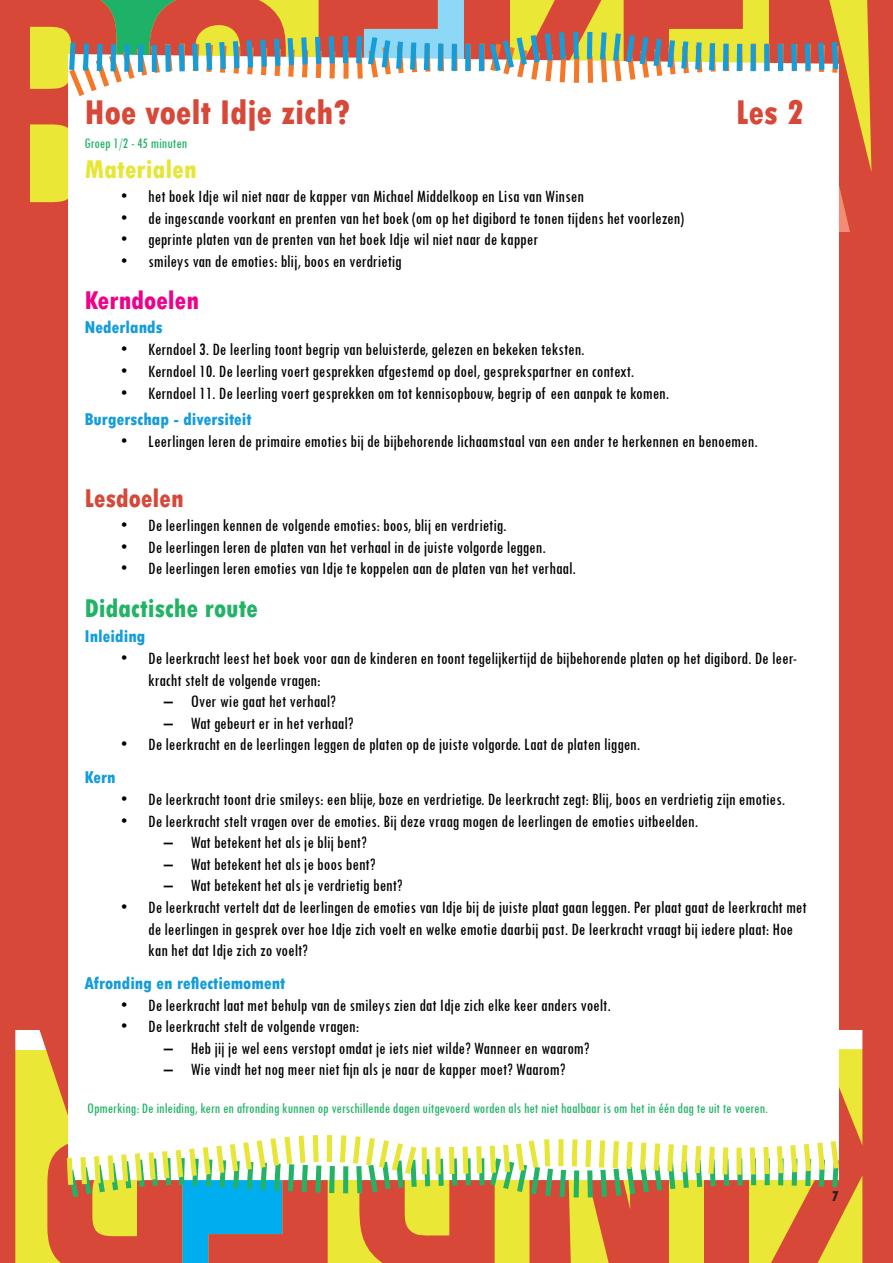
<style>
.page{position:relative;width:893px;height:1263px;background:#fff}
.page>*{position:absolute;margin:0;border:0;box-sizing:border-box;transform-origin:0 0}
.t1{font:800 condensed 36px "Tw Cen";color:#d74839}
.t2{font:800 condensed 27px "Tw Cen";color:#22b367}
.t3{font:800 condensed 27px "Tw Cen";color:#e7e637}
.t4{font:800 condensed 27px "Tw Cen";color:#ed028c}
.t5{font:800 condensed 27px "Tw Cen";color:#d6493a}
.t6{font:condensed 18px/21.6px "Tw Cen";color:#000}
.t7{font:800 condensed 18px "Tw Cen";color:#149dd9}
.t8{font:condensed 15px "Tw Cen";color:#22b367}
.t9{font:800 condensed 15px "Tw Cen";color:#231f20}
</style>
<div class="page">
<div style="left:0;top:1030px;width:893px;height:233px;background:#eae736"></div>
<div style="left:0;top:1030px;width:185px;height:19px;background:#fff"></div>
<div style="left:0;top:1030px;width:15px;height:233px;background:#d74838"></div>
<div style="left:0;top:233px;width:893px;height:797px;background:#d74839"></div>
<div style="left:68px;top:233px;width:771px;height:797px;background:#fff"></div>
<svg style="left:0;top:0;width:893px;height:233px"></svg>
<svg style="left:38px;top:1030px;width:855px;height:233px"></svg>
<svg style="left:64px;top:1130px;width:778px;height:60px"></svg>
<h1 class="t1" style="left:84px;top:91px;width:267px">Hoe voelt Idje zich?</h1>
<h2 class="t3" style="left:84px;top:154px;width:114px">Materialen</h2>
<p class="t8" style="left:84px;top:134px;width:104px">Groep 1/2 - 45 minuten</p>
<p class="t6" style="left:121px;top:185px;width:464px">• het boek Idje wil niet naar de kapper van Michael Middelkoop en Lisa van Winsen</p>
<p class="t6" style="left:121px;top:207px;width:564px">• de ingescande voorkant en prenten van het boek (om op het digibord te tonen tijdens het voorlezen)</p>
<p class="t6" style="left:121px;top:228px;width:419px">• geprinte platen van de prenten van het boek Idje wil niet naar de kapper</p>
<p class="t6" style="left:121px;top:250px;width:282px">• smileys van de emoties: blij, boos en verdrietig</p>
<h2 class="t4" style="left:84px;top:284px;width:116px">Kerndoelen</h2>
<p class="t7" style="left:84px;top:317px;width:80px">Nederlands</p>
<h1 class="t1" style="left:736px;top:91px;width:70px">Les 2</h1>
<p class="t6" style="left:121px;top:338px;width:465px">• Kerndoel 3. De leerling toont begrip van beluisterde, gelezen en bekeken teksten.</p>
<p class="t6" style="left:121px;top:360px;width:515px">• Kerndoel 10. De leerling voert gesprekken afgestemd op doel, gesprekspartner en context.</p>
<p class="t6" style="left:121px;top:382px;width:549px">• Kerndoel 11. De leerling voert gesprekken om tot kennisopbouw, begrip of een aanpak te komen.</p>
<p class="t6" style="left:121px;top:430px;width:638px">• Leerlingen leren de primaire emoties bij de bijbehorende lichaamstaal van een ander te herkennen en benoemen.</p>
<p class="t7" style="left:84px;top:408px;width:169px">Burgerschap - diversiteit</p>
<h2 class="t5" style="left:84px;top:483px;width:101px">Lesdoelen</h2>
<p class="t6" style="left:121px;top:514px;width:387px">• De leerlingen kennen de volgende emoties: boos, blij en verdrietig.</p>
<p class="t6" style="left:121px;top:536px;width:426px">• De leerlingen leren de platen van het verhaal in de juiste volgorde leggen.</p>
<p class="t6" style="left:121px;top:557px;width:456px">• De leerlingen leren emoties van Idje te koppelen aan de platen van het verhaal.</p>
<h2 class="t2" style="left:84px;top:593px;width:175px">Didactische route</h2>
<p class="t7" style="left:84px;top:625px;width:63px">Inleiding</p>
<p class="t6" style="left:148px;top:647px;width:650px;text-indent:-27px">• De leerkracht leest het boek voor aan de kinderen en toont tegelijkertijd de bijbehorende platen op het digibord. De leer&shy;kracht stelt de volgende vragen:</p>
<p class="t6" style="left:164px;top:690px;width:174px">– Over wie gaat het verhaal?</p>
<p class="t6" style="left:164px;top:712px;width:191px">– Wat gebeurt er in het verhaal?</p>
<p class="t6" style="left:121px;top:733px;width:521px">• De leerkracht en de leerlingen leggen de platen op de juiste volgorde. Laat de platen liggen.</p>
<p class="t6" style="left:121px;top:788px;width:665px">• De leerkracht toont drie smileys: een blije, boze en verdrietige. De leerkracht zegt: Blij, boos en verdrietig zijn emoties.</p>
<p class="t6" style="left:121px;top:810px;width:578px">• De leerkracht stelt vragen over de emoties. Bij deze vraag mogen de leerlingen de emoties uitbeelden.</p>
<p class="t6" style="left:164px;top:831px;width:205px">– Wat betekent het als je blij bent?</p>
<p class="t6" style="left:164px;top:853px;width:213px">– Wat betekent het als je boos bent?</p>
<p class="t6" style="left:164px;top:874px;width:241px">– Wat betekent het als je verdrietig bent?</p>
<p class="t6" style="left:148px;top:896px;width:660px;text-indent:-27px">• De leerkracht vertelt dat de leerlingen de emoties van Idje bij de juiste plaat gaan leggen. Per plaat gaat de leerkracht met de leerlingen in gesprek over hoe Idje zich voelt en welke emotie daarbij past. De leerkracht vraagt bij iedere plaat: Hoe kan het dat Idje zich zo voelt?</p>
<p class="t6" style="left:121px;top:994px;width:491px">• De leerkracht laat met behulp van de smileys zien dat Idje zich elke keer anders voelt.</p>
<p class="t6" style="left:121px;top:1015px;width:239px">• De leerkracht stelt de volgende vragen:</p>
<p class="t6" style="left:164px;top:1037px;width:427px">– Heb jij je wel eens verstopt omdat je iets niet wilde? Wanneer en waarom?</p>
<p class="t6" style="left:164px;top:1058px;width:403px">– Wie vindt het nog meer niet fijn als je naar de kapper moet? Waarom?</p>
<p class="t7" style="left:84px;top:767px;width:33px">Kern</p>
<p class="t7" style="left:84px;top:972px;width:202px">Afronding en reflectiemoment</p>
<p class="t8" style="left:87px;top:1099px;width:682px">Opmerking: De inleiding, kern en afronding kunnen op verschillende dagen uitgevoerd worden als het niet haalbaar is om het in één dag te uit te voeren.</p>
<p class="t9" style="left:832px;top:1187px;width:9px">7</p>
</div>
